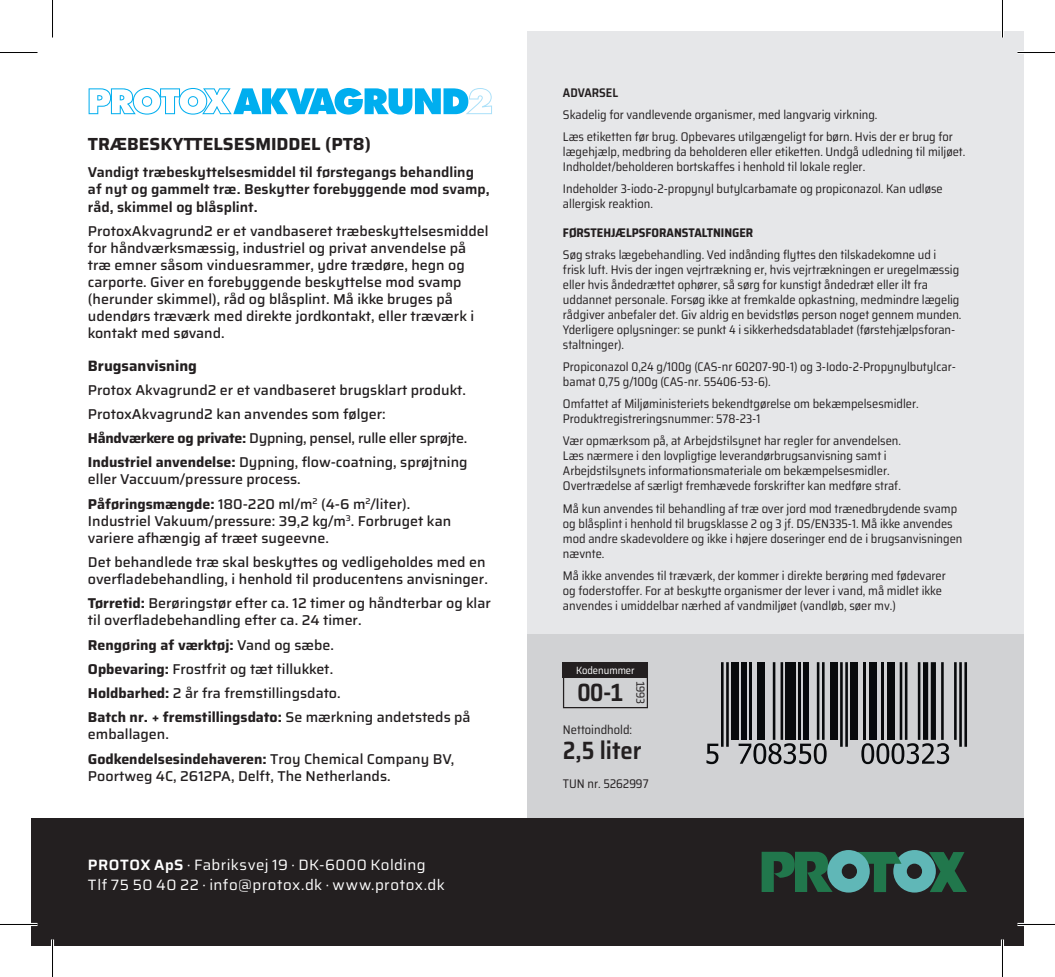
<style>
.page{position:relative;width:1055px;height:977px;background:#fff}
.page>*{position:absolute;margin:0;border:0;box-sizing:border-box;transform-origin:0 0}
.t1{font:600 semi-condensed 25px "Saira";color:#231f20}
.t2{font:700 17.5px "Saira";color:#231f20}
.t3{font:15px/20px "Saira";letter-spacing:.035em;color:#fff}
.t4{font:700 15px "Saira";color:#231f20}
.t5{font:500 14.25px/17px "Saira";color:#231f20}
.t6{font:600 14.25px/17px "Saira";color:#231f20}
.t7{font:semi-condensed 12.5px/15px "Saira";color:#231f20}
.t8{font:700 semi-condensed 12.5px "Saira";color:#231f20}
.t9{font:600 semi-condensed 12.5px "Saira";color:#231f20}
.t10{font:semi-condensed 11.75px "Saira";color:#231f20}
.t11{font:semi-condensed 10.5px "Saira";color:#fff}
.s1{font-weight:700}
.s2{font-weight:600}
</style>
<div class="page">
<div style="left:527px;top:634px;width:496px;height:184px;background:#d1d2d4"></div>
<hr style="left:726px;top:662px;width:3px;height:85px;background:#080a0c">
<hr style="left:721px;top:662px;width:2px;height:85px;background:#080a0c">
<div style="left:731px;top:662px;width:8px;height:78px;background:#080a0c"></div>
<div style="left:741px;top:662px;width:6px;height:78px;background:#080a0c"></div>
<hr style="left:749px;top:662px;width:3px;height:78px;background:#080a0c">
<div style="left:757px;top:662px;width:8px;height:78px;background:#080a0c"></div>
<hr style="left:780px;top:662px;width:3px;height:78px;background:#080a0c">
<hr style="left:773px;top:662px;width:2px;height:78px;background:#080a0c">
<div style="left:785px;top:662px;width:11px;height:78px;background:#080a0c"></div>
<hr style="left:798px;top:662px;width:3px;height:78px;background:#080a0c">
<div style="left:804px;top:662px;width:5px;height:78px;background:#080a0c"></div>
<hr style="left:822px;top:662px;width:2px;height:78px;background:#080a0c">
<hr style="left:817px;top:662px;width:2px;height:78px;background:#080a0c">
<div style="left:829px;top:662px;width:8px;height:78px;background:#080a0c"></div>
<hr style="left:845px;top:662px;width:3px;height:85px;background:#080a0c">
<hr style="left:840px;top:662px;width:2px;height:85px;background:#080a0c">
<div style="left:850px;top:662px;width:8px;height:78px;background:#080a0c"></div>
<hr style="left:863px;top:662px;width:3px;height:78px;background:#080a0c">
<div style="left:868px;top:662px;width:8px;height:78px;background:#080a0c"></div>
<hr style="left:881px;top:662px;width:3px;height:78px;background:#080a0c">
<div style="left:886px;top:662px;width:8px;height:78px;background:#080a0c"></div>
<hr style="left:917px;top:662px;width:3px;height:78px;background:#080a0c">
<hr style="left:905px;top:662px;width:2px;height:78px;background:#080a0c">
<hr style="left:899px;top:662px;width:3px;height:78px;background:#080a0c">
<div style="left:930px;top:662px;width:6px;height:78px;background:#080a0c"></div>
<div style="left:923px;top:662px;width:5px;height:78px;background:#080a0c"></div>
<hr style="left:964px;top:662px;width:3px;height:85px;background:#080a0c">
<hr style="left:959px;top:662px;width:2px;height:85px;background:#080a0c">
<hr style="left:954px;top:662px;width:2px;height:78px;background:#080a0c">
<hr style="left:941px;top:662px;width:2px;height:78px;background:#080a0c">
<svg style="left:706px;top:743px;width:12px;height:21px"></svg>
<svg style="left:738px;top:743px;width:88px;height:21px"></svg>
<svg style="left:861px;top:743px;width:88px;height:21px"></svg>
<svg style="left:89px;top:88px;width:403px;height:27px"></svg>
<div style="left:527px;top:31px;width:496px;height:603px;background:#e6e7e9"></div>
<div style="left:31px;top:818px;width:992px;height:127px;background:#231f20"></div>
<svg style="left:761px;top:850px;width:206px;height:42px"></svg>
<div style="left:563px;top:662px;width:85px;height:46px;border:1px solid #231f20"></div>
<div style="left:563px;top:662px;width:85px;height:16px;background:#231f20"></div>
<hr style="left:1017px;top:51px;width:38px;height:3px;background:#fff">
<hr style="left:0;top:923px;width:38px;height:3px;background:#fff">
<hr style="left:1017px;top:923px;width:38px;height:3px;background:#fff">
<hr style="left:51px;top:939px;width:3px;height:38px;background:#fff">
<hr style="left:1001px;top:0;width:3px;height:37px;background:#fff">
<hr style="left:1001px;top:939px;width:3px;height:38px;background:#fff">
<hr style="left:0;top:52px;width:38px;height:1px;background:#000">
<hr style="left:1017px;top:52px;width:38px;height:1px;background:#000">
<hr style="left:0;top:924px;width:38px;height:1px;background:#000">
<hr style="left:1017px;top:924px;width:38px;height:1px;background:#000">
<hr style="left:52px;top:0;width:1px;height:37px;background:#000">
<hr style="left:52px;top:939px;width:1px;height:38px;background:#000">
<hr style="left:1002px;top:0;width:1px;height:37px;background:#000">
<hr style="left:1002px;top:939px;width:1px;height:38px;background:#000">
<h2 class="t2" style="left:88px;top:129px;width:284px">TRÆBESKYTTELSESMIDDEL (PT8)</h2>
<p class="t6" style="left:88px;top:163px;width:403px">Vandigt træbeskyttelsesmiddel til førstegangs behandling af nyt og gammelt træ. Beskytter forebyggende mod svamp, råd, skimmel og blåsplint.</p>
<p class="t5" style="left:88px;top:222px;width:402px">ProtoxAkvagrund2 er et vandbaseret træbeskyttelsesmiddel for håndværksmæssig, industriel og privat anvendelse på træ emner såsom vinduesrammer, ydre trædøre, hegn og carporte. Giver en forebyggende beskyttelse mod svamp (herunder skimmel), råd og blåsplint. Må ikke bruges på udendørs træværk med direkte jordkontakt, eller træværk i kontakt med søvand.</p>
<p class="t4" style="left:88px;top:353px;width:110px">Brugsanvisning</p>
<p class="t5" style="left:88px;top:377px;width:381px;line-height:24.2px">Protox Akvagrund2 er et vandbaseret brugsklart produkt.<br>ProtoxAkvagrund2 kan anvendes som følger:<br><span class="s1">Håndværkere og private:</span> Dypning, pensel, rulle eller sprøjte.<br><span class="s1">Industriel anvendelse:</span> Dypning, flow-coatning, sprøjtning</p>
<p class="t5" style="left:88px;top:467px;width:324px;line-height:24.2px">eller Vaccuum/pressure process.<br><span class="s1">Påføringsmængde:</span> 180-220 ml/m<sup>2</sup> (4-6 m<sup>2</sup>/liter).</p>
<p class="t5" style="left:88px;top:512px;width:365px">Industriel Vakuum/pressure: 39,2 kg/m<sup>3</sup>. Forbruget kan variere afhængig af træet sugeevne.</p>
<p class="t5" style="left:88px;top:553px;width:401px">Det behandlede træ skal beskyttes og vedligeholdes med en overfladebehandling, i henhold til producentens anvisninger.</p>
<p class="t5" style="left:88px;top:594px;width:404px"><span class="s1">Tørretid:</span> Berøringstør efter ca. 12 timer og håndterbar og klar til overfladebehandling efter ca. 24 timer.</p>
<p class="t5" style="left:88px;top:632px;width:384px;line-height:24.2px"><span class="s1">Rengøring af værktøj:</span> Vand og sæbe.<br><span class="s1">Opbevaring:</span> Frostfrit og tæt tillukket.<br><span class="s1">Holdbarhed:</span> 2 år fra fremstillingsdato.<br><span class="s1">Batch nr. + fremstillingsdato:</span> Se mærkning andetsteds på</p>
<p class="t5" style="left:88px;top:721px;width:368px;line-height:24.2px">emballagen.<br><span class="s1">Godkendelsesindehaveren:</span> Troy Chemical Company BV,</p>
<p class="t5" style="left:88px;top:766px;width:304px">Poortweg 4C, 2612PA, Delft, The Netherlands.</p>
<p class="t3" style="left:88px;top:854px;width:358px"><span class="s2">PROTOX ApS</span> · Fabriksvej 19 · DK-6000 Kolding<br>Tlf 75 50 40 22 · info@protox.dk · www.protox.dk</p>
<p class="t9" style="left:563px;top:82px;width:57px">ADVARSEL</p>
<p class="t7" style="left:563px;top:103px;width:391px;line-height:22px">Skadelig for vandlevende organismer, med langvarig virkning.<br>Læs etiketten før brug. Opbevares utilgængeligt for børn. Hvis der er brug for</p>
<p class="t7" style="left:563px;top:143px;width:404px">lægehjælp, medbring da beholderen eller etiketten. Undgå udledning til miljøet.<br>Indholdet/beholderen bortskaffes i henhold til lokale regler.</p>
<p class="t7" style="left:563px;top:181px;width:381px">Indeholder 3-iodo-2-propynyl butylcarbamate og propiconazol. Kan udløse allergisk reaktion.</p>
<p class="t8" style="left:563px;top:223px;width:192px">FØRSTEHJÆLPSFORANSTALTNINGER</p>
<p class="t7" style="left:563px;top:247px;width:400px">Søg straks lægebehandling. Ved indånding flyttes den tilskadekomne ud i frisk luft. Hvis der ingen vejrtrækning er, hvis vejrtrækningen er uregelmæssig eller hvis åndedrættet ophører, så sørg for kunstigt åndedræt eller ilt fra uddannet personale. Forsøg ikke at fremkalde opkastning, medmindre lægelig rådgiver anbefaler det. Giv aldrig en bevidstløs person noget gennem munden.<br>Yderligere oplysninger: se punkt 4 i sikkerhedsdatabladet (førstehjælpsforan&shy;staltninger).</p>
<p class="t7" style="left:563px;top:359px;width:394px">Propiconazol 0,24 g/100g (CAS-nr 60207-90-1) og 3-Iodo-2-Propynylbutylcar&shy;bamat 0,75 g/100g (CAS-nr. 55406-53-6).</p>
<p class="t7" style="left:563px;top:396px;width:357px">Omfattet af Miljøministeriets bekendtgørelse om bekæmpelsesmidler.<br>Produktregistreringsnummer: 578-23-1</p>
<p class="t7" style="left:563px;top:433px;width:340px">Vær opmærksom på, at Arbejdstilsynet har regler for anvendelsen.<br>Læs nærmere i den lovpligtige leverandørbrugsanvisning samt i Arbejdstilsynets informationsmateriale om bekæmpelsesmidler.<br>Overtrædelse af særligt fremhævede forskrifter kan medføre straf.</p>
<p class="t7" style="left:563px;top:500px;width:401px">Må kun anvendes til behandling af træ over jord mod trænedbrydende svamp og blåsplint i henhold til brugsklasse 2 og 3 jf. DS/EN335-1. Må ikke anvendes mod andre skadevoldere og ikke i højere doseringer end de i brugsanvisningen nævnte.</p>
<p class="t7" style="left:563px;top:567px;width:384px">Må ikke anvendes til træværk, der kommer i direkte berøring med fødevarer og foderstoffer. For at beskytte organismer der lever i vand, må midlet ikke anvendes i umiddelbar nærhed af vandmiljøet (vandløb, søer mv.)</p>
<p class="t11" style="left:576px;top:662px;width:60px">Kodenummer</p>
<h1 class="t1" style="left:578px;top:672px;width:47px">00-1</h1>
<p class="t10" style="left:650px;top:681px;width:25px;rotate:90deg">1993</p>
<p class="t7" style="left:563px;top:721px;width:71px">Nettoindhold:</p>
<h1 class="t1" style="left:563px;top:730px;width:80px">2,5 liter</h1>
<p class="t7" style="left:563px;top:775px;width:87px">TUN nr. 5262997</p>
</div>
